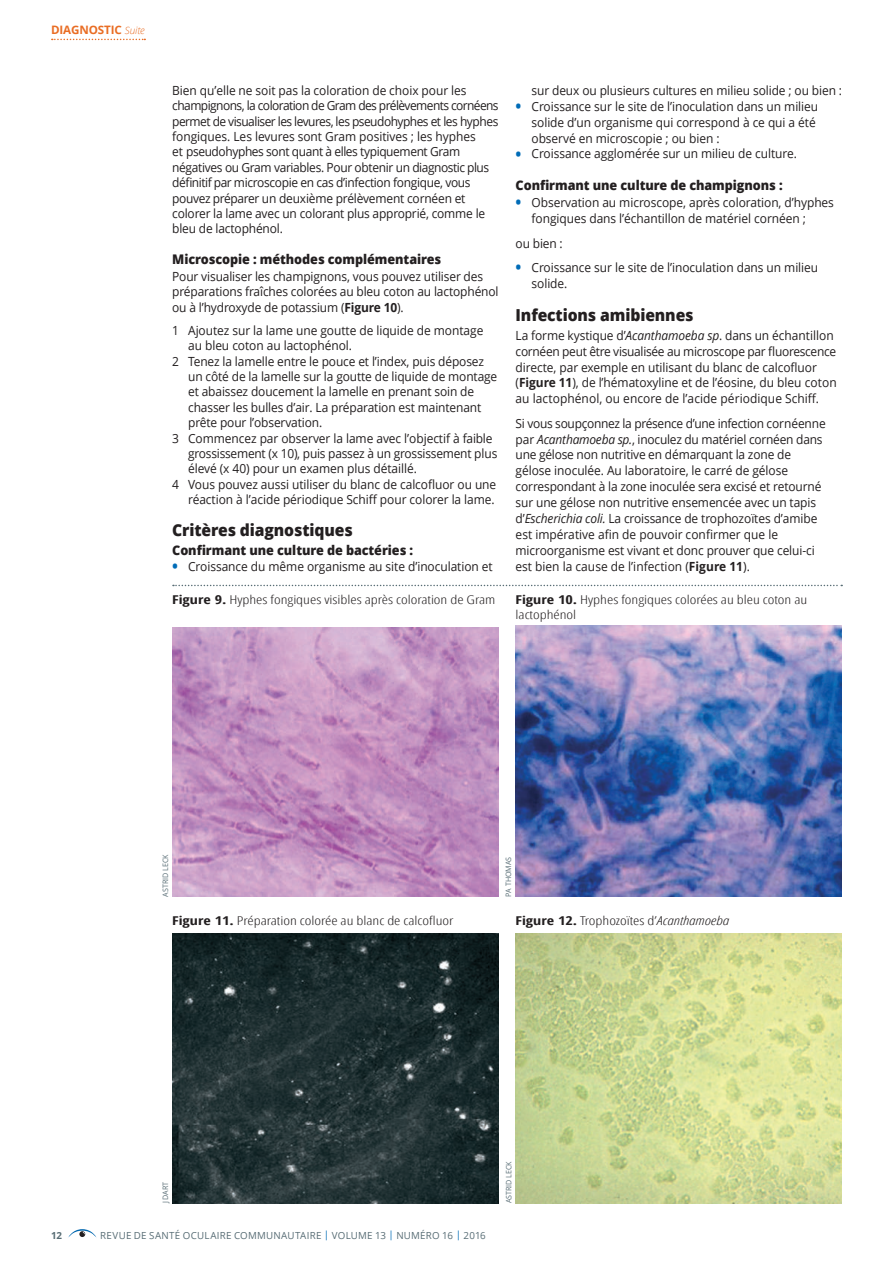
<style>
.page{position:relative;width:893px;height:1263px;background:#fff}
.page>*{position:absolute;margin:0;border:0;box-sizing:border-box;transform-origin:0 0}
.t1{font:800 16.5px "Open Sans";letter-spacing:-.005em;color:#231f20;scale:.95 1}
.t2{font:800 13.35px "Open Sans";letter-spacing:-.005em;color:#231f20;scale:.95 1}
.t3{font:12.6px/15.9px "Open Sans";letter-spacing:-.01em;color:#231f20;scale:.95 1}
.t4{font:12.6px/15.5px "Open Sans";letter-spacing:-.03em;color:#231f20;scale:.95 1}
.t5{font:300 condensed 12.15px/15.1px "Open Sans";color:#231f20;scale:1.32 1}
.t6{font:700 11.7px "Open Sans";letter-spacing:-.005em;color:#e96d24}
.t7{font:9.75px "Open Sans";letter-spacing:.025em;color:#586d75}
.t8{font:700 9.75px "Open Sans";color:#586d75}
.t9{font:7.5px "Open Sans";color:#586d75;scale:.95 1}
.s1{font-weight:300;font-style:italic;font-size:10.2px}
.s2{font-weight:700}
.s3{font-weight:700;font-size:16.5px;color:#006cb7}
.s4{font-style:italic}
.s5{color:#006cb7}
</style>
<div class="page">
<svg style="left:68px;top:1229px;width:29px;height:9px"></svg>
<svg style="left:52px;top:39px;width:93px;height:1px"></svg>
<img style="left:172px;top:934px;width:327px;height:269px">
<img style="left:516px;top:626px;width:326px;height:271px">
<img style="left:516px;top:934px;width:326px;height:269px">
<img style="left:172px;top:627px;width:327px;height:270px">
<svg style="left:173px;top:585px;width:669px;height:1px"></svg>
<p class="t6" style="left:51px;top:22px;width:95px">DIAGNOSTIC <span class="s1">Suite</span></p>
<p class="t4" style="left:172px;top:82px;width:345px">Bien qu’elle ne soit pas la coloration de choix pour les champignons, la coloration de Gram des prélèvements cornéens permet de visualiser les levures, les pseudohyphes et les hyphes fongiques. Les levures sont Gram positives ; les hyphes<br>et pseudohyphes sont quant à elles typiquement Gram négatives ou Gram variables. Pour obtenir un diagnostic plus définitif par microscopie en cas d’infection fongique, vous pouvez préparer un deuxième prélèvement cornéen et colorer la lame avec un colorant plus approprié, comme le bleu de lactophénol.</p>
<p class="t2" style="left:172px;top:249px;width:285px">Microscopie : méthodes complémentaires</p>
<p class="t3" style="left:172px;top:268px;width:345px;line-height:15.5px">Pour visualiser les champignons, vous pouvez utiliser des préparations fraîches colorées au bleu coton au lactophénol ou à l’hydroxyde de potassium (<span class="s2">Figure 10</span>).</p>
<p class="t3" style="left:172px;top:322px;width:329px">1 Ajoutez sur la lame une goutte de liquide de montage</p>
<p class="t3" style="left:188px;top:337px;width:174px">au bleu coton au lactophénol.</p>
<p class="t3" style="left:172px;top:353px;width:330px">2 Tenez la lamelle entre le pouce et l’index, puis déposez</p>
<p class="t3" style="left:188px;top:368px;width:327px">un côté de la lamelle sur la goutte de liquide de montage</p>
<p class="t3" style="left:188px;top:383px;width:303px">et abaissez doucement la lamelle en prenant soin de</p>
<p class="t3" style="left:188px;top:399px;width:310px">chasser les bulles d’air. La préparation est maintenant</p>
<p class="t3" style="left:188px;top:414px;width:143px">prête pour l’observation.</p>
<p class="t3" style="left:172px;top:430px;width:339px">3 Commencez par observer la lame avec l’objectif à faible</p>
<p class="t3" style="left:188px;top:445px;width:327px">grossissement (x 10), puis passez à un grossissement plus</p>
<p class="t3" style="left:188px;top:460px;width:242px">élevé (x 40) pour un examen plus détaillé.</p>
<p class="t3" style="left:172px;top:476px;width:343px">4 Vous pouvez aussi utiliser du blanc de calcofluor ou une</p>
<p class="t3" style="left:188px;top:491px;width:324px">réaction à l’acide périodique Schiff pour colorer la lame.</p>
<h1 class="t1" style="left:172px;top:518px;width:192px">Critères diagnostiques</h1>
<p class="t2" style="left:172px;top:540px;width:255px">Confirmant une culture de bactéries :</p>
<p class="t3" style="left:172px;top:558px;width:339px"><span class="s3">•</span> Croissance du même organisme au site d’inoculation et</p>
<p class="t3" style="left:531px;top:82px;width:328px">sur deux ou plusieurs cultures en milieu solide ; ou bien :</p>
<p class="t3" style="left:531px;top:98px;width:303px;text-indent:-16px"><span class="s3">•</span> Croissance sur le site de l’inoculation dans un milieu solide d’un organisme qui correspond à ce qui a été observé en microscopie ; ou bien :</p>
<p class="t3" style="left:516px;top:146px;width:298px"><span class="s3">•</span> Croissance agglomérée sur un milieu de culture.</p>
<p class="t2" style="left:516px;top:175px;width:283px">Confirmant une culture de champignons :</p>
<p class="t3" style="left:531px;top:194px;width:320px;text-indent:-16px"><span class="s3">•</span> Observation au microscope, après coloration, d’hyphes fongiques dans l’échantillon de matériel cornéen ;</p>
<p class="t3" style="left:516px;top:235px;width:51px">ou bien :</p>
<p class="t3" style="left:531px;top:259px;width:303px;text-indent:-16px"><span class="s3">•</span> Croissance sur le site de l’inoculation dans un milieu solide.</p>
<h1 class="t1" style="left:516px;top:302px;width:189px">Infections amibiennes</h1>
<p class="t3" style="left:516px;top:327px;width:340px">La forme kystique d’<span class="s4">Acanthamoeba sp</span>. dans un échantillon cornéen peut être visualisée au microscope par fluorescence directe, par exemple en utilisant du blanc de calcofluor (<span class="s2">Figure 11</span>), de l’hématoxyline et de l’éosine, du bleu coton au lactophénol, ou encore de l’acide périodique Schiff.</p>
<p class="t3" style="left:516px;top:415px;width:328px">Si vous soupçonnez la présence d’une infection cornéenne par <span class="s4">Acanthamoeba sp.</span>, inoculez du matériel cornéen dans une gélose non nutritive en démarquant la zone de gélose inoculée. Au laboratoire, le carré de gélose correspondant à la zone inoculée sera excisé et retourné sur une gélose non nutritive ensemencée avec un tapis d’<span class="s4">Escherichia coli.</span> La croissance de trophozoïtes d’amibe est impérative afin de pouvoir confirmer que le microorganisme est vivant et donc prouver que celui-ci est bien la cause de l’infection (<span class="s2">Figure 11</span>).</p>
<p class="t5" style="left:172px;top:592px;width:246px"><span class="s2">Figure 9.</span> Hyphes fongiques visibles après coloration de Gram</p>
<p class="t5" style="left:516px;top:592px;width:222px"><span class="s2">Figure 10.</span> Hyphes fongiques colorées au bleu coton au lactophénol</p>
<p class="t9" style="left:160px;top:897px;width:46px;rotate:-90deg">ASTRID LECK</p>
<p class="t5" style="left:172px;top:912px;width:215px"><span class="s2">Figure 11.</span> Préparation colorée au blanc de calcofluor</p>
<p class="t9" style="left:503px;top:897px;width:43px;rotate:-90deg">PA THOMAS</p>
<p class="t5" style="left:516px;top:912px;width:163px"><span class="s2">Figure 12.</span> Trophozoïtes d’<span class="s4">Acanthamoeba</span></p>
<p class="t9" style="left:160px;top:1203px;width:24px;rotate:-90deg">J DART</p>
<p class="t9" style="left:504px;top:1203px;width:46px;rotate:-90deg">ASTRID LECK</p>
<p class="t8" style="left:51px;top:1228px;width:13px">12</p>
<p class="t7" style="left:100px;top:1228px;width:387px">REVUE DE SANTÉ OCULAIRE COMMUNAUTAIRE <span class="s5">|</span> VOLUME 13 <span class="s5">|</span> NUMÉRO 16 <span class="s5">|</span> 2016</p>
</div>
